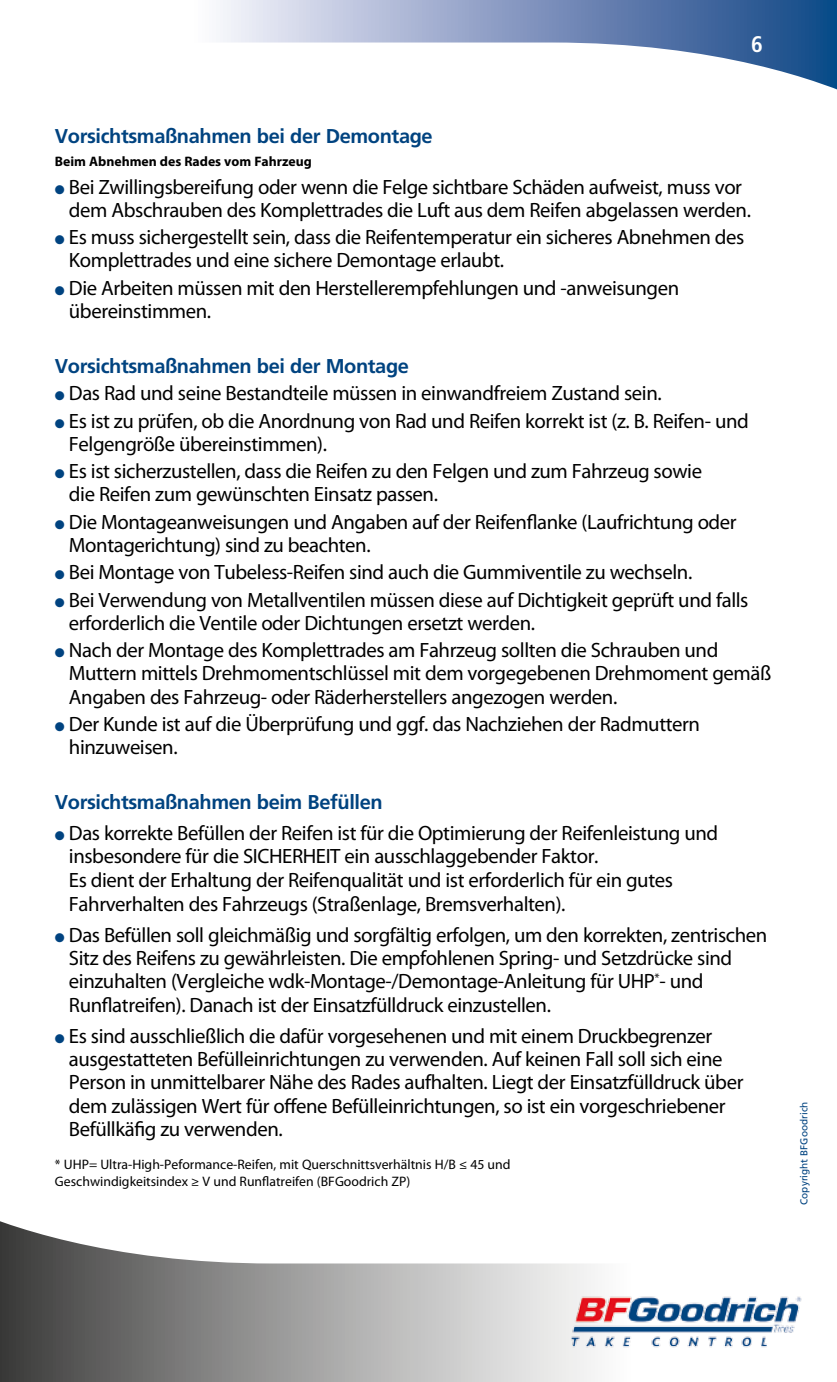
<style>
.page{position:relative;width:837px;height:1382px;background:#fff}
.page>*{position:absolute;margin:0;border:0;box-sizing:border-box;transform-origin:0 0}
.t1{font:700 condensed 22.5px "Frutiger LT Com";color:#fff}
.t2{font:20.75px/23.2px "Myriad Pro";letter-spacing:-.02em;color:#000}
.t3{font:700 20px "Frutiger";letter-spacing:-.02em;color:#004380}
.t4{font:13.75px/16.5px "Myriad Pro";color:#000}
.t5{font:700 13.75px "Myriad Pro";color:#000}
.t6{font:10px "Frutiger";color:#004380}
.s1{color:#004380}
</style>
<div class="page">
<svg style="left:220px;top:0;width:616px;height:89px"></svg>
<svg style="left:0;top:1221px;width:595px;height:161px"></svg>
<img style="left:527px;top:1263px;width:275px;height:118px">
<p class="t1" style="left:750px;top:31px;width:13px">6</p>
<p class="t3" style="left:55px;top:124px;width:379px">Vorsichtsmaßnahmen bei der Demontage</p>
<p class="t5" style="left:55px;top:153px;width:258px">Beim Abnehmen des Rades vom Fahrzeug</p>
<p class="t2" style="left:69px;top:175px;width:683px;text-indent:-14px"><span class="s1">●</span> Bei Zwillingsbereifung oder wenn die Felge sichtbare Schäden aufweist, muss vor dem Abschrauben des Komplettrades die Luft aus dem Reifen abgelassen werden.</p>
<p class="t2" style="left:69px;top:225px;width:676px;text-indent:-14px"><span class="s1">●</span> Es muss sichergestellt sein, dass die Reifentemperatur ein sicheres Abnehmen des<br>Komplettrades und eine sichere Demontage erlaubt.</p>
<p class="t2" style="left:69px;top:276px;width:611px;text-indent:-14px"><span class="s1">●</span> Die Arbeiten müssen mit den Herstellerempfehlungen und -anweisungen übereinstimmen.</p>
<p class="t3" style="left:55px;top:354px;width:355px">Vorsichtsmaßnahmen bei der Montage</p>
<p class="t2" style="left:55px;top:381px;width:608px"><span class="s1">●</span> Das Rad und seine Bestandteile müssen in einwandfreiem Zustand sein.</p>
<p class="t2" style="left:69px;top:409px;width:681px;text-indent:-14px"><span class="s1">●</span> Es ist zu prüfen, ob die Anordnung von Rad und Reifen korrekt ist (z. B. Reifen- und<br>Felgengröße übereinstimmen).</p>
<p class="t2" style="left:69px;top:459px;width:634px;text-indent:-14px"><span class="s1">●</span> Es ist sicherzustellen, dass die Reifen zu den Felgen und zum Fahrzeug sowie die Reifen zum gewünschten Einsatz passen.</p>
<p class="t2" style="left:69px;top:510px;width:669px;text-indent:-14px"><span class="s1">●</span> Die Montageanweisungen und Angaben auf der Reifenflanke (Laufrichtung oder<br>Montagerichtung) sind zu beachten.</p>
<p class="t2" style="left:55px;top:560px;width:638px"><span class="s1">●</span> Bei Montage von Tubeless-Reifen sind auch die Gummiventile zu wechseln.</p>
<p class="t2" style="left:69px;top:588px;width:680px;text-indent:-14px"><span class="s1">●</span> Bei Verwendung von Metallventilen müssen diese auf Dichtigkeit geprüft und falls erforderlich die Ventile oder Dichtungen ersetzt werden.</p>
<p class="t2" style="left:69px;top:638px;width:703px;text-indent:-14px"><span class="s1">●</span> Nach der Montage des Komplettrades am Fahrzeug sollten die Schrauben und<br>Muttern mittels Drehmomentschlüssel mit dem vorgegebenen Drehmoment gemäß<br>Angaben des Fahrzeug- oder Räderherstellers angezogen werden.</p>
<p class="t2" style="left:69px;top:712px;width:632px;text-indent:-14px"><span class="s1">●</span> Der Kunde ist auf die Überprüfung und ggf. das Nachziehen der Radmuttern hinzuweisen.</p>
<p class="t3" style="left:55px;top:790px;width:329px">Vorsichtsmaßnahmen beim Befüllen</p>
<p class="t2" style="left:69px;top:820px;width:650px;text-indent:-14px"><span class="s1">●</span> Das korrekte Befüllen der Reifen ist für die Optimierung der Reifenleistung und insbesondere für die SICHERHEIT ein ausschlaggebender Faktor.<br>Es dient der Erhaltung der Reifenqualität und ist erforderlich für ein gutes Fahrverhalten des Fahrzeugs (Straßenlage, Bremsverhalten).</p>
<p class="t2" style="left:69px;top:923px;width:699px;text-indent:-14px"><span class="s1">●</span> Das Befüllen soll gleichmäßig und sorgfältig erfolgen, um den korrekten, zentrischen Sitz des Reifens zu gewährleisten. Die empfohlenen Spring- und Setzdrücke sind einzuhalten (Vergleiche wdk-Montage-/Demontage-Anleitung für UHP<sup>*</sup>- und Runflatreifen). Danach ist der Einsatzfülldruck einzustellen.</p>
<p class="t2" style="left:69px;top:1024px;width:675px;text-indent:-14px"><span class="s1">●</span> Es sind ausschließlich die dafür vorgesehenen und mit einem Druckbegrenzer ausgestatteten Befülleinrichtungen zu verwenden. Auf keinen Fall soll sich eine Person in unmittelbarer Nähe des Rades aufhalten. Liegt der Einsatzfülldruck über dem zulässigen Wert für offene Befülleinrichtungen, so ist ein vorgeschriebener Befüllkäfig zu verwenden.</p>
<p class="t4" style="left:55px;top:1156px;width:457px">* UHP= Ultra-High-Peformance-Reifen, mit Querschnittsverhältnis H/B ≤ 45 und<br>Geschwindigkeitsindex ≥ V und Runflatreifen (BFGoodrich ZP)</p>
<p class="t6" style="left:797px;top:1205px;width:105px;rotate:-90deg">Copyright BFGoodrich</p>
</div>
